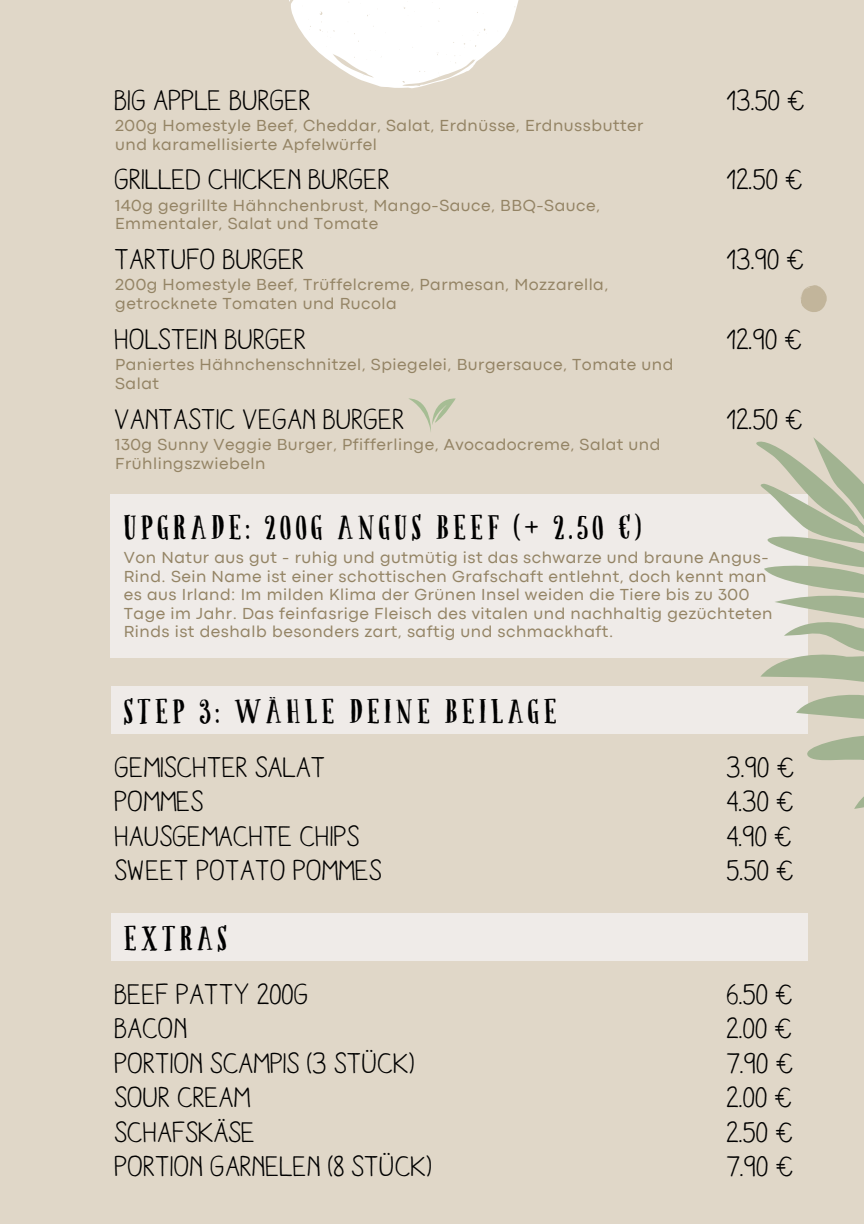
<style>
.page{position:relative;width:864px;height:1224px;background:#e0d7c8}
.page>*{position:absolute;margin:0;border:0;box-sizing:border-box;transform-origin:0 0}
.t1{font:40.6px "Ahorn";letter-spacing:.11em;color:#000}
.t2{font:29px "Aracne Reg";color:#000}
.t3{font:16.6px/18.6px "Codec Pro";letter-spacing:.03em;color:#948465}
</style>
<div class="page">
<div style="left:111px;top:686px;width:697px;height:48px;background:#efebe8"></div>
<div style="left:111px;top:494px;width:697px;height:163px;background:#efebe8"></div>
<div style="left:111px;top:913px;width:697px;height:47px;background:#efebe8"></div>
<svg style="left:801px;top:285px;width:26px;height:27px"></svg>
<svg style="left:289px;top:0;width:230px;height:89px;fill:#fff"></svg>
<svg style="left:618px;top:437px;width:246px;height:372px"></svg>
<svg style="left:409px;top:398px;width:47px;height:34px"></svg>
<p class="t2" style="left:115px;top:85px;width:198px">BIG APPLE BURGER</p>
<h2 class="t3" style="left:115px;top:118px;width:530px">200g Homestyle Beef, Cheddar, Salat, Erdnüsse, Erdnussbutter und karamellisierte Apfelwürfel</h2>
<p class="t2" style="left:115px;top:164px;width:277px">GRILLED CHICKEN BURGER</p>
<h2 class="t3" style="left:115px;top:197px;width:486px">140g gegrillte Hähnchenbrust, Mango-Sauce, BBQ-Sauce,<br>Emmentaler, Salat und Tomate</h2>
<p class="t2" style="left:115px;top:244px;width:191px">TARTUFO BURGER</p>
<h2 class="t3" style="left:115px;top:277px;width:495px">200g Homestyle Beef, Trüffelcreme, Parmesan, Mozzarella, getrocknete Tomaten und Rucola</h2>
<h2 class="t2" style="left:115px;top:324px;width:193px">HOLSTEIN BURGER</h2>
<h2 class="t3" style="left:115px;top:357px;width:560px">Paniertes Hähnchenschnitzel, Spiegelei, Burgersauce, Tomate und<br>Salat</h2>
<h2 class="t2" style="left:727px;top:85px;width:80px">13.50 €</h2>
<p class="t2" style="left:727px;top:164px;width:78px">12.50 €</p>
<h2 class="t2" style="left:727px;top:244px;width:79px">13.90 €</h2>
<h2 class="t2" style="left:727px;top:324px;width:77px">12.90 €</h2>
<p class="t2" style="left:115px;top:403px;width:291px">VANTASTIC VEGAN BURGER</p>
<h2 class="t2" style="left:727px;top:403px;width:78px">12.50 €</h2>
<h2 class="t3" style="left:115px;top:436px;width:547px">130g Sunny Veggie Burger, Pfifferlinge, Avocadocreme, Salat und<br>Frühlingszwiebeln</h2>
<p class="t1" style="left:124px;top:508px;width:519px">UPGRADE: 200G ANGUS BEEF (+ 2.50 €)</p>
<h2 class="t3" style="left:124px;top:550px;width:650px">Von Natur aus gut - ruhig und gutmütig ist das schwarze und braune Angus-Rind. Sein Name ist einer schottischen Grafschaft entlehnt, doch kennt man es aus Irland: Im milden Klima der Grünen Insel weiden die Tiere bis zu 300<br>Tage im Jahr. Das feinfasrige Fleisch des vitalen und nachhaltig gezüchteten Rinds ist deshalb besonders zart, saftig und schmackhaft.</h2>
<h2 class="t1" style="left:124px;top:693px;width:434px">STEP 3: WÄHLE DEINE BEILAGE</h2>
<h2 class="t2" style="left:115px;top:752px;width:213px">GEMISCHTER SALAT</h2>
<h2 class="t2" style="left:727px;top:752px;width:69px">3.90 €</h2>
<h2 class="t2" style="left:115px;top:786px;width:90px">POMMES</h2>
<h2 class="t2" style="left:727px;top:786px;width:69px">4.30 €</h2>
<p class="t2" style="left:115px;top:821px;width:247px">HAUSGEMACHTE CHIPS</p>
<p class="t2" style="left:727px;top:821px;width:67px">4.90 €</p>
<h2 class="t2" style="left:115px;top:855px;width:269px">SWEET POTATO POMMES</h2>
<p class="t2" style="left:727px;top:855px;width:69px">5.50 €</p>
<h1 class="t1" style="left:124px;top:919px;width:104px">EXTRAS</h1>
<p class="t2" style="left:115px;top:978px;width:196px">BEEF PATTY 200G</p>
<h1 class="t2" style="left:727px;top:978px;width:68px">6.50 €</h1>
<h2 class="t2" style="left:115px;top:1013px;width:74px">BACON</h2>
<h2 class="t2" style="left:727px;top:1013px;width:67px">2.00 €</h2>
<h2 class="t2" style="left:115px;top:1047px;width:302px">PORTION SCAMPIS (3 STÜCK)</h2>
<h2 class="t2" style="left:727px;top:1047px;width:68px">7.90 €</h2>
<h1 class="t2" style="left:115px;top:1082px;width:137px">SOUR CREAM</h1>
<h2 class="t2" style="left:727px;top:1082px;width:67px">2.00 €</h2>
<h2 class="t2" style="left:115px;top:1116px;width:142px">SCHAFSKÄSE</h2>
<h2 class="t2" style="left:727px;top:1116px;width:68px">2.50 €</h2>
<h2 class="t2" style="left:115px;top:1151px;width:319px">PORTION GARNELEN (8 STÜCK)</h2>
<h2 class="t2" style="left:727px;top:1151px;width:68px">7.90 €</h2>
</div>
